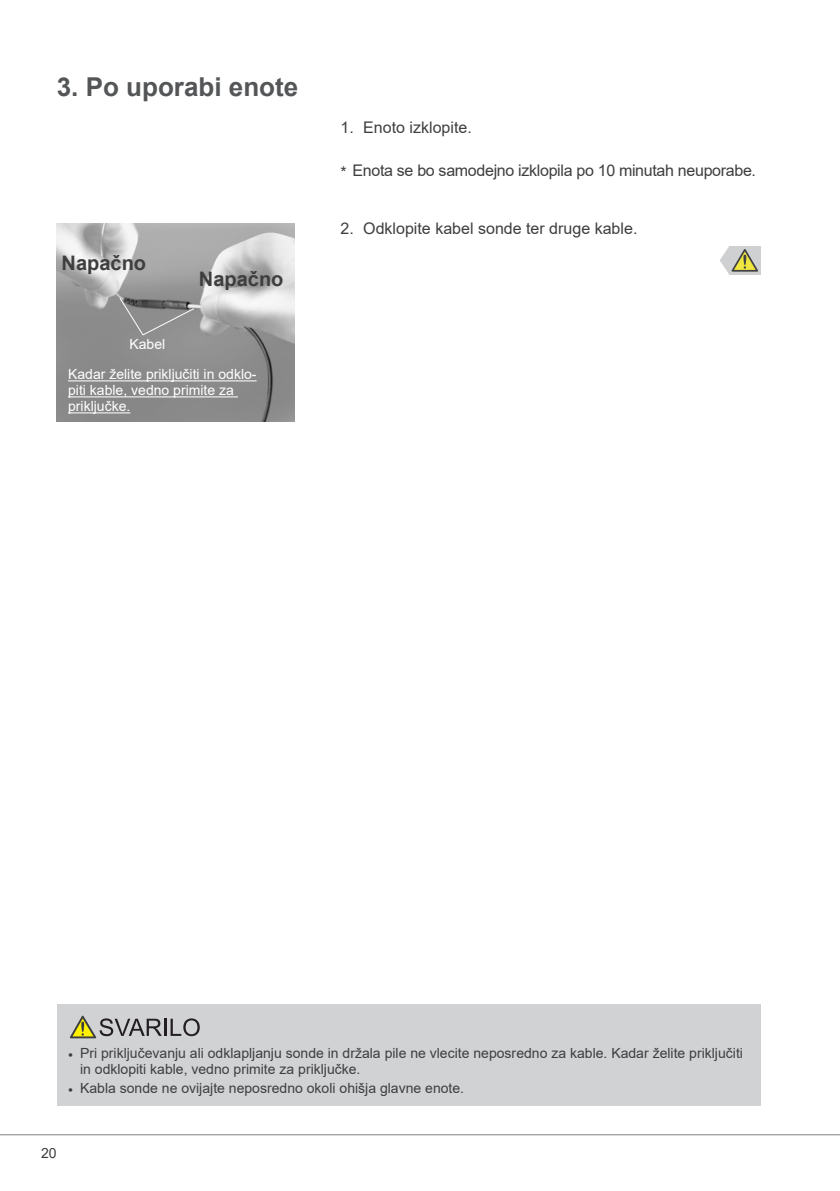
<style>
.page{position:relative;width:840px;height:1191px;background:#fff}
.page>*{position:absolute;margin:0;border:0;box-sizing:border-box;transform-origin:0 0}
.t1{font:700 26px "Arial";color:#545557}
.t2{font:700 20px "Arial";color:#3e3e3f}
.t3{font:16px "Arial";letter-spacing:-.01em;color:#3e3e3f}
.t4{font:14px/16px "Arial";color:#3e3e3f}
.t5{font:14px/30.6px "Arial";color:#fff}
</style>
<div class="page">
<hr style="left:0;top:1134px;width:839px;height:1px;background:#808285">
<img style="left:57px;top:223px;width:237px;height:199px">
<div style="left:728px;top:246px;width:32px;height:28px;background:#cfd0d2"></div>
<svg style="left:720px;top:246px;width:37px;height:28px"></svg>
<div style="left:57px;top:1004px;width:703px;height:102px;background:#d1d2d4"></div>
<svg style="left:70px;top:1015px;width:130px;height:23px"></svg>
<svg style="left:118px;top:297px;width:77px;height:39px"></svg>
<hr style="left:68px;top:380px;width:188px;height:1px;background:#fff">
<hr style="left:68px;top:396px;width:170px;height:1px;background:#fff">
<hr style="left:68px;top:412px;width:62px;height:1px;background:#fff">
<h1 class="t1" style="left:57px;top:69px;width:243px">3. Po uporabi enote</h1>
<h2 class="t2" style="left:62px;top:249px;width:86px">Napačno</h2>
<h2 class="t2" style="left:199px;top:265px;width:86px">Napačno</h2>
<p class="t5" style="left:68px;top:328px;width:190px;text-indent:61px">Kabel<br>Kadar želite priključiti in odklo-</p>
<p class="t5" style="left:68px;top:382px;width:167px;line-height:16px">piti kable, vedno primite za priključke.</p>
<p class="t3" style="left:340px;top:116px;width:133px">1. Enoto izklopite.</p>
<p class="t3" style="left:340px;top:159px;width:417px">* Enota se bo samodejno izklopila po 10 minutah neuporabe.</p>
<p class="t3" style="left:340px;top:217px;width:298px">2. Odklopite kabel sonde ter druge kable.</p>
<p class="t4" style="left:80px;top:1044px;width:664px;text-indent:-12px">• Pri priključevanju ali odklapljanju sonde in držala pile ne vlecite neposredno za kable. Kadar želite priključiti in odklopiti kable, vedno primite za priključke.</p>
<p class="t4" style="left:68px;top:1079px;width:397px">• Kabla sonde ne ovijajte neposredno okoli ohišja glavne enote.</p>
<p class="t4" style="left:41px;top:1144px;width:17px">20</p>
</div>
